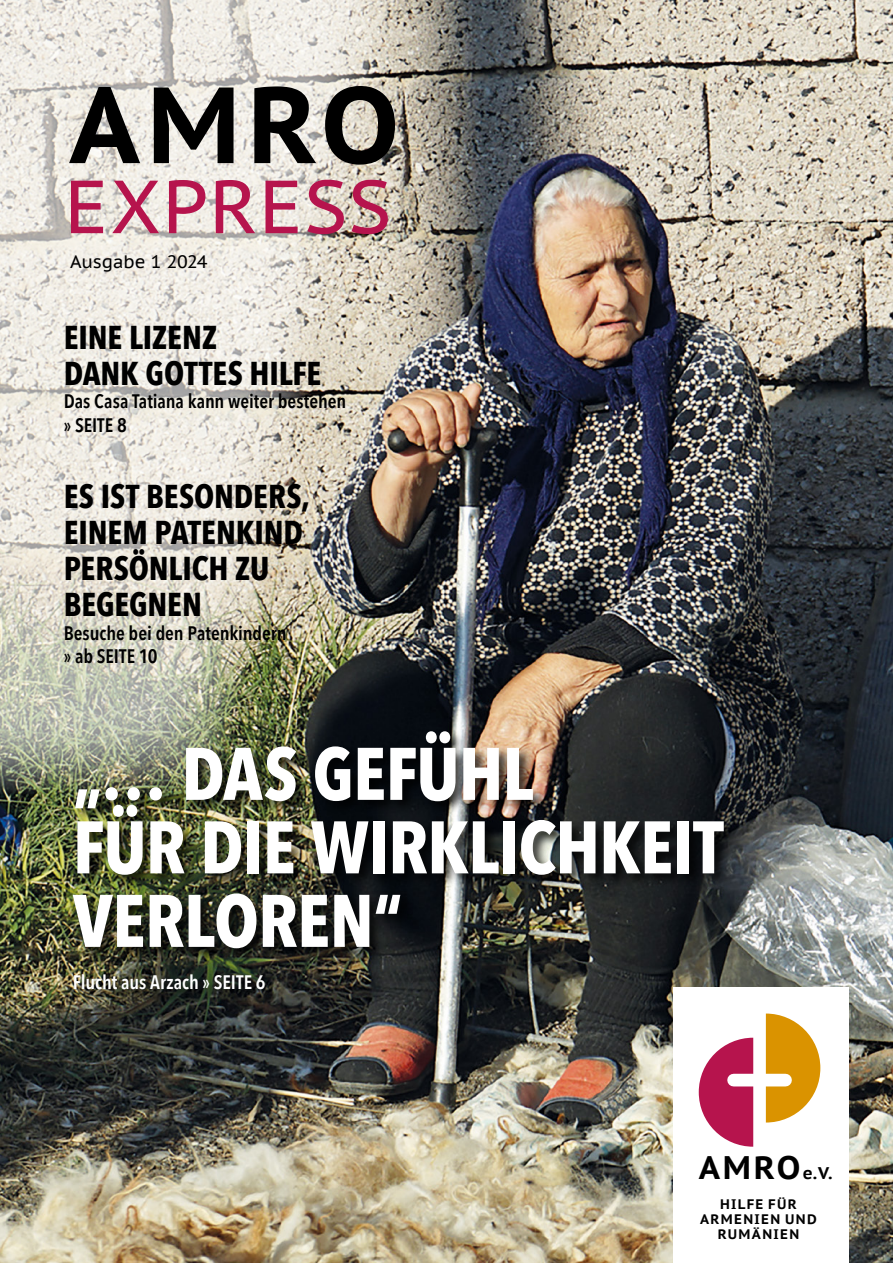
<style>
.page{position:relative;width:893px;height:1263px;background:#fff}
.page>*{position:absolute;margin:0;border:0;box-sizing:border-box;transform-origin:0 0}
.t1{font:700 108px "PT Sans Caption";color:#000}
.t2{font:75px "PT Sans Caption";letter-spacing:.015em;color:#b6144d}
.t3{font:700 73.5px/73.5px "Avenir Next Condensed";letter-spacing:-.01em;color:#fff}
.t4{font:700 33px/36px "Avenir Next Condensed";letter-spacing:-.005em;color:#000}
.t5{font:700 32.55px "PT Sans Caption";color:#000}
.t6{font:600 19.5px/23.4px "Avenir Next Condensed";letter-spacing:-.005em;color:#000}
.t7{font:600 19.5px "Avenir Next Condensed";letter-spacing:-.005em;color:#fff}
.t8{font:18px "PT Sans Caption";letter-spacing:-.01em;color:#000}
.t9{font:700 13.8px/15.3px "PT Sans Caption";letter-spacing:.095em;color:#000;text-align:center}
.s1{font-size:16.8px}
</style>
<div class="page">
<img style="left:0;top:0;width:893px;height:1263px">
<img style="left:0;top:0;width:421px;height:795px">
<div style="left:673px;top:987px;width:176px;height:276px;background:#fff"></div>
<svg style="left:766px;top:1013px;width:54px;height:109px"></svg>
<svg style="left:699px;top:1038px;width:54px;height:109px"></svg>
<div style="left:734px;top:1074px;width:51px;height:12px;background:#fff"></div>
<div style="left:71px;top:730px;width:667px;height:273px;background:#000;opacity:.75"></div>
<h1 class="t1" style="left:69px;top:53px;width:332px">AMRO</h1>
<h2 class="t2" style="left:64px;top:158px;width:329px">EXPRESS</h2>
<p class="t8" style="left:70px;top:250px;width:139px">Ausgabe 1 2024</p>
<p class="t4" style="left:64px;top:319px;width:259px">EINE LIZENZ<br>DANK GOTTES HILFE</p>
<p class="t6" style="left:64px;top:389px;width:284px">Das Casa Tatiana kann weiter bestehen » SEITE 8</p>
<p class="t4" style="left:64px;top:478px;width:248px">ES IST BESONDERS,<br>EINEM PATENKIND<br>PERSÖNLICH ZU<br>BEGEGNEN</p>
<p class="t6" style="left:64px;top:621px;width:224px">Besuche bei den Patenkindern » ab SEITE 10</p>
<h3 class="t3" style="left:73px;top:737px;width:652px">„… DAS GEFÜHL<br>FÜR DIE WIRKLICHKEIT<br>VERLOREN“</h3>
<p class="t7" style="left:73px;top:965px;width:194px">Flucht aus Arzach » SEITE 6</p>
<p class="t5" style="left:699px;top:1145px;width:135px">AMRO <span class="s1">e. V.</span></p>
<p class="t9" style="left:700px;top:1196px;width:118px">HILFE FÜR<br>ARMENIEN UND<br>RUMÄNIEN</p>
</div>
